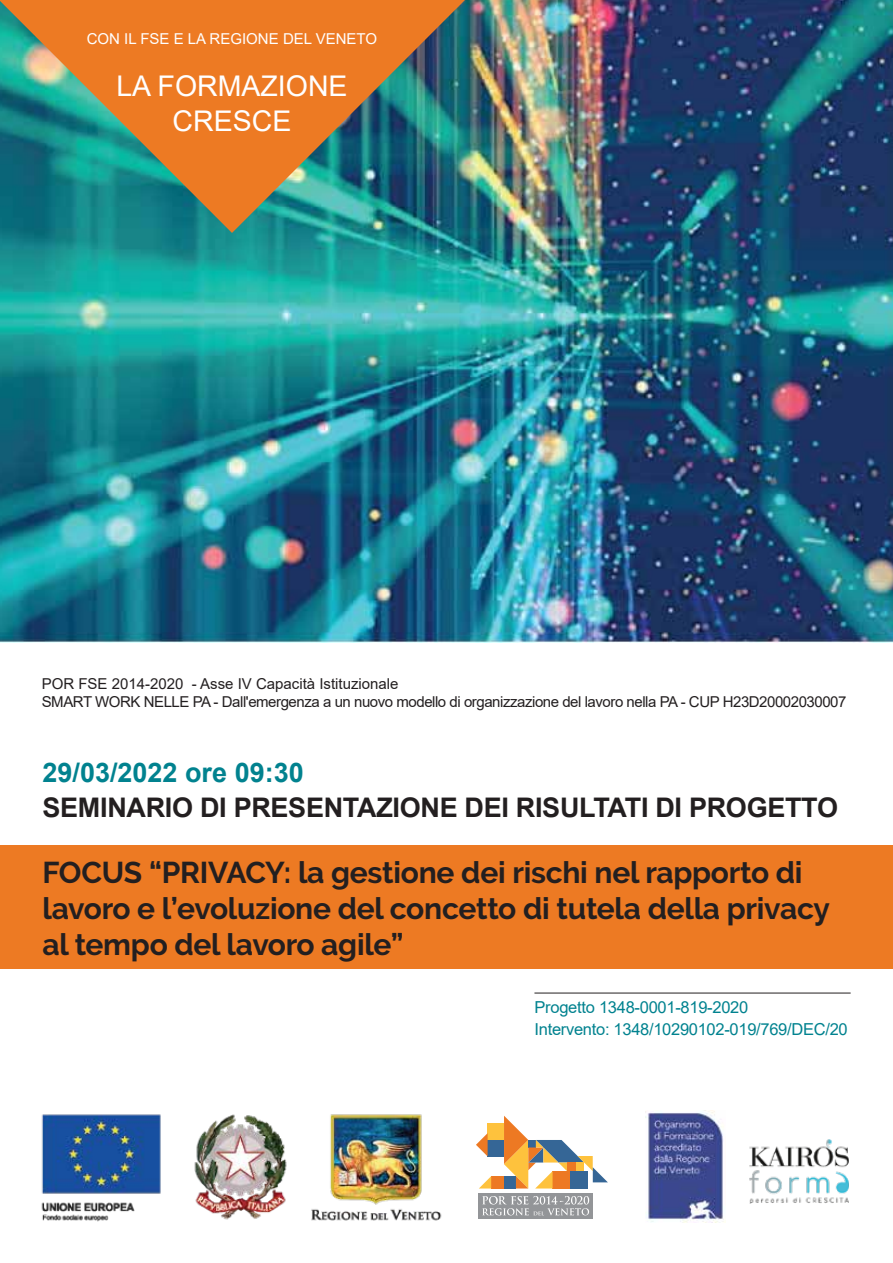
<style>
.page{position:relative;width:893px;height:1263px;background:#fff}
.page>*{position:absolute;margin:0;border:0;box-sizing:border-box;transform-origin:0 0}
.t1{font:700 30px/36px "Raleway";letter-spacing:-.01em;color:#231f20}
.t2{font:28.5px/34.2px "Arial";color:#fff;text-align:center}
.t3{font:700 27px "Arial";letter-spacing:-.01em;color:#231f20}
.t4{font:700 27px "Arial";color:#01828f}
.t5{font:16.5px/21.6px "Arial";letter-spacing:-.02em;color:#01828f}
.t6{font:15px/18px "Arial";letter-spacing:-.03em;color:#231f20}
.t7{font:15px "Arial";color:#fff}
</style>
<div class="page">
<div style="left:0;top:845px;width:893px;height:124px;background:#ed7a23"></div>
<img style="left:0;top:0;width:893px;height:643px">
<hr style="left:534px;top:993px;width:317px;height:1px;background:#231f20">
<svg style="left:0;top:0;width:465px;height:233px;background:#867e54"></svg>
<div style="left:488px;top:1123px;width:16px;height:17px;background:#fec23d"></div>
<div style="left:488px;top:1140px;width:16px;height:16px;background:#356696"></div>
<svg style="left:477px;top:1133px;width:11px;height:23px"></svg>
<div style="left:491px;top:1176px;width:13px;height:12px;background:#ed7923"></div>
<svg style="left:504px;top:1116px;width:104px;height:72px"></svg>
<svg style="left:479px;top:1176px;width:12px;height:12px"></svg>
<div style="left:479px;top:1193px;width:114px;height:25px;background:#939598"></div>
<svg style="left:482px;top:1196px;width:107px;height:19px"></svg>
<img style="left:41px;top:1114px;width:436px;height:108px">
<img style="left:646px;top:1111px;width:80px;height:112px">
<img style="left:750px;top:1139px;width:98px;height:64px">
<p class="t7" style="left:87px;top:28px;width:292px">CON IL FSE E LA REGIONE DEL VENETO</p>
<h2 class="t2" style="left:116px;top:69px;width:233px">LA FORMAZIONE<br>CRESCE</h2>
<p class="t6" style="left:42px;top:675px;width:806px">POR FSE 2014-2020 - Asse IV Capacità Istituzionale<br>SMART WORK NELLE PA - Dall'emergenza a un nuovo modello di organizzazione del lavoro nella PA - CUP H23D20002030007</p>
<h3 class="t4" style="left:43px;top:754px;width:263px">29/03/2022 ore 09:30</h3>
<h3 class="t3" style="left:43px;top:788px;width:797px">SEMINARIO DI PRESENTAZIONE DEI RISULTATI DI PROGETTO</h3>
<h1 class="t1" style="left:43px;top:855px;width:789px">FOCUS “PRIVACY: la gestione dei rischi nel rapporto di lavoro e l’evoluzione del concetto di tutela della privacy al tempo del lavoro agile”</h1>
<p class="t5" style="left:535px;top:996px;width:315px">Progetto 1348-0001-819-2020<br>Intervento: 1348/10290102-019/769/DEC/20</p>
</div>
